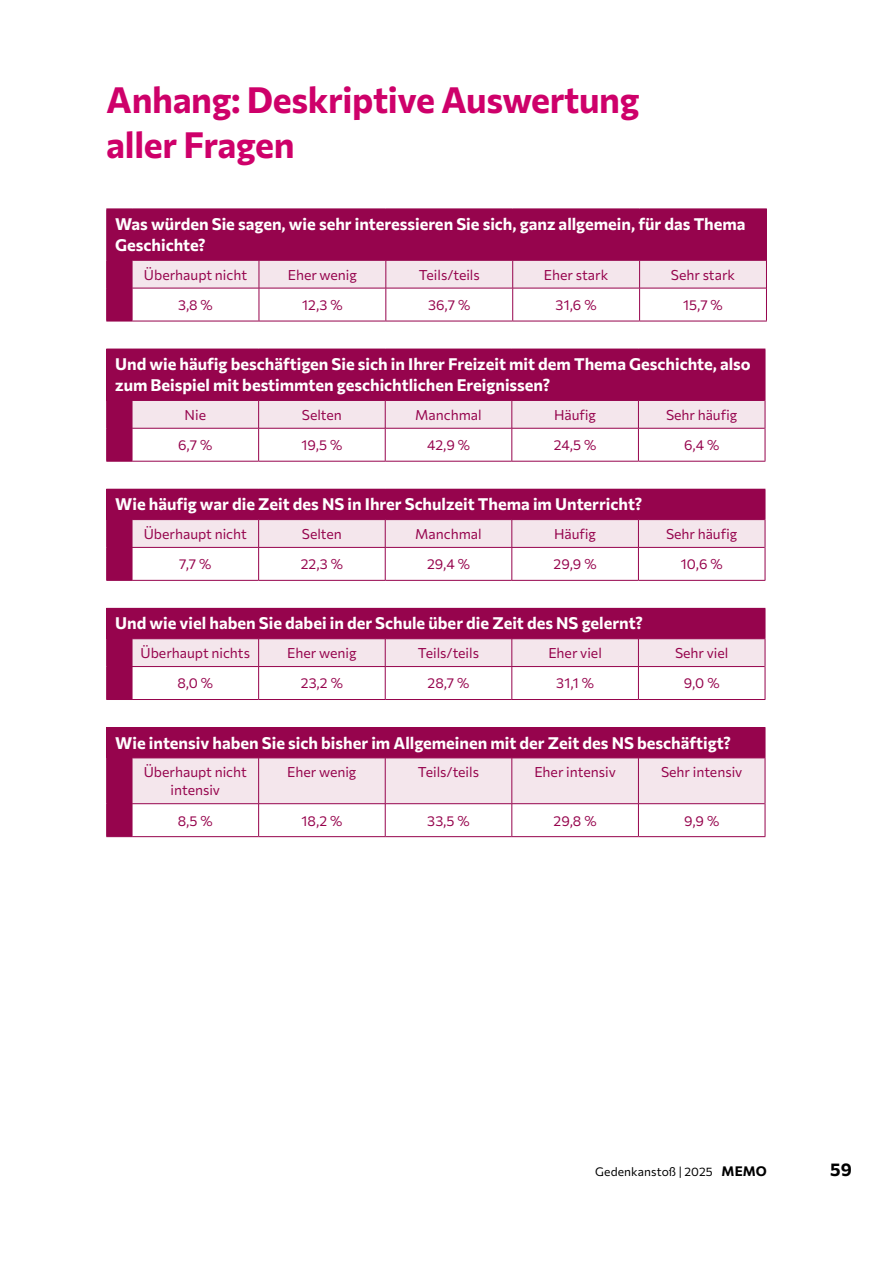
<style>
.page{position:relative;width:893px;height:1263px;background:#fff}
.page>*{position:absolute;margin:0;border:0;box-sizing:border-box;transform-origin:0 0}
.t1{font:700 36px/45px "Commissioner";letter-spacing:-.01em;color:#ce006a}
.t2{font:700 18px "Commissioner";color:#000}
.t3{font:700 16.5px/21px "Commissioner";color:#fff}
.t4{font:13.95px/18px "Commissioner";color:#96044d;text-align:center}
.t5{font:12px "Commissioner";letter-spacing:.01em;color:#000}
.s1{font-weight:700;font-size:13.5px}
</style>
<div class="page">
<div style="left:107px;top:209px;width:659px;height:51px;background:#96044d"></div>
<hr style="left:106px;top:209px;width:1px;height:51px;background:#96044d">
<hr style="left:766px;top:209px;width:1px;height:51px;background:#96044d">
<svg style="left:106px;top:260px;width:661px;height:62px"></svg>
<hr style="left:132px;top:321px;width:127px;height:1px;background:#96044d">
<hr style="left:259px;top:321px;width:127px;height:1px;background:#96044d">
<hr style="left:386px;top:321px;width:127px;height:1px;background:#96044d">
<hr style="left:513px;top:321px;width:127px;height:1px;background:#96044d">
<hr style="left:640px;top:321px;width:127px;height:1px;background:#96044d">
<div style="left:107px;top:349px;width:658px;height:51px;background:#96044d"></div>
<hr style="left:106px;top:349px;width:1px;height:51px;background:#96044d">
<hr style="left:765px;top:349px;width:1px;height:51px;background:#96044d">
<svg style="left:106px;top:400px;width:660px;height:62px"></svg>
<hr style="left:132px;top:461px;width:127px;height:1px;background:#96044d">
<hr style="left:259px;top:461px;width:126px;height:1px;background:#96044d">
<hr style="left:385px;top:461px;width:127px;height:1px;background:#96044d">
<hr style="left:512px;top:461px;width:126px;height:1px;background:#96044d">
<hr style="left:638px;top:461px;width:127px;height:1px;background:#96044d">
<div style="left:107px;top:489px;width:658px;height:31px;background:#96044d"></div>
<hr style="left:106px;top:490px;width:1px;height:30px;background:#96044d">
<hr style="left:765px;top:490px;width:1px;height:30px;background:#96044d">
<svg style="left:106px;top:519px;width:660px;height:62px"></svg>
<hr style="left:132px;top:580px;width:127px;height:1px;background:#96044d">
<hr style="left:259px;top:580px;width:126px;height:1px;background:#96044d">
<hr style="left:385px;top:580px;width:127px;height:1px;background:#96044d">
<hr style="left:512px;top:580px;width:126px;height:1px;background:#96044d">
<hr style="left:638px;top:580px;width:127px;height:1px;background:#96044d">
<div style="left:107px;top:608px;width:658px;height:31px;background:#96044d"></div>
<hr style="left:106px;top:609px;width:1px;height:30px;background:#96044d">
<hr style="left:765px;top:609px;width:1px;height:30px;background:#96044d">
<svg style="left:106px;top:638px;width:660px;height:62px"></svg>
<hr style="left:132px;top:699px;width:127px;height:1px;background:#96044d">
<hr style="left:259px;top:699px;width:126px;height:1px;background:#96044d">
<hr style="left:385px;top:699px;width:127px;height:1px;background:#96044d">
<hr style="left:512px;top:699px;width:126px;height:1px;background:#96044d">
<hr style="left:638px;top:699px;width:127px;height:1px;background:#96044d">
<div style="left:107px;top:727px;width:658px;height:31px;background:#96044d"></div>
<hr style="left:106px;top:728px;width:1px;height:30px;background:#96044d">
<hr style="left:765px;top:728px;width:1px;height:30px;background:#96044d">
<hr style="left:765px;top:758px;width:1px;height:46px;background:#96044d">
<hr style="left:765px;top:804px;width:1px;height:32px;background:#96044d">
<svg style="left:106px;top:758px;width:659px;height:79px"></svg>
<hr style="left:132px;top:836px;width:127px;height:1px;background:#96044d">
<hr style="left:259px;top:836px;width:126px;height:1px;background:#96044d">
<hr style="left:385px;top:836px;width:127px;height:1px;background:#96044d">
<hr style="left:512px;top:836px;width:126px;height:1px;background:#96044d">
<hr style="left:638px;top:836px;width:127px;height:1px;background:#96044d">
<h1 class="t1" style="left:106px;top:75px;width:535px">Anhang: Deskriptive Auswertung aller Fragen</h1>
<p class="t3" style="left:115px;top:212px;width:632px">Was würden Sie sagen, wie sehr interessieren Sie sich, ganz allgemein, für das Thema<br>Geschichte?</p>
<p class="t4" style="left:144px;top:265px;width:105px">Überhaupt nicht</p>
<p class="t4" style="left:288px;top:265px;width:71px">Eher wenig</p>
<p class="t4" style="left:419px;top:265px;width:63px">Teils/teils</p>
<p class="t4" style="left:544px;top:265px;width:66px">Eher stark</p>
<p class="t4" style="left:671px;top:265px;width:66px">Sehr stark</p>
<p class="t4" style="left:178px;top:295px;width:36px">3,8 %</p>
<p class="t4" style="left:302px;top:295px;width:42px">12,3 %</p>
<p class="t4" style="left:428px;top:295px;width:44px">36,7 %</p>
<p class="t4" style="left:556px;top:295px;width:42px">31,6 %</p>
<p class="t4" style="left:683px;top:295px;width:41px">15,7 %</p>
<p class="t3" style="left:115px;top:352px;width:637px">Und wie häufig beschäftigen Sie sich in Ihrer Freizeit mit dem Thema Geschichte, also zum Beispiel mit bestimmten geschichtlichen Ereignissen?</p>
<p class="t4" style="left:185px;top:405px;width:23px">Nie</p>
<p class="t4" style="left:302px;top:405px;width:42px">Selten</p>
<p class="t4" style="left:415px;top:405px;width:68px">Manchmal</p>
<p class="t4" style="left:554px;top:405px;width:44px">Häufig</p>
<p class="t4" style="left:666px;top:405px;width:73px">Sehr häufig</p>
<p class="t4" style="left:178px;top:435px;width:36px">6,7 %</p>
<p class="t4" style="left:301px;top:435px;width:43px">19,5 %</p>
<p class="t4" style="left:427px;top:435px;width:44px">42,9 %</p>
<p class="t4" style="left:554px;top:435px;width:44px">24,5 %</p>
<p class="t4" style="left:684px;top:435px;width:37px">6,4 %</p>
<p class="t3" style="left:115px;top:493px;width:528px">Wie häufig war die Zeit des NS in Ihrer Schulzeit Thema im Unterricht?</p>
<p class="t4" style="left:144px;top:524px;width:105px">Überhaupt nicht</p>
<p class="t4" style="left:302px;top:524px;width:42px">Selten</p>
<p class="t4" style="left:415px;top:524px;width:68px">Manchmal</p>
<p class="t4" style="left:554px;top:524px;width:44px">Häufig</p>
<p class="t4" style="left:666px;top:524px;width:73px">Sehr häufig</p>
<p class="t4" style="left:179px;top:554px;width:34px">7,7 %</p>
<p class="t4" style="left:301px;top:554px;width:44px">22,3 %</p>
<p class="t4" style="left:427px;top:554px;width:44px">29,4 %</p>
<p class="t4" style="left:554px;top:554px;width:44px">29,9 %</p>
<p class="t4" style="left:681px;top:554px;width:43px">10,6 %</p>
<p class="t3" style="left:115px;top:612px;width:529px">Und wie viel haben Sie dabei in der Schule über die Zeit des NS gelernt?</p>
<p class="t4" style="left:141px;top:643px;width:111px">Überhaupt nichts</p>
<p class="t4" style="left:287px;top:643px;width:71px">Eher wenig</p>
<p class="t4" style="left:418px;top:643px;width:63px">Teils/teils</p>
<p class="t4" style="left:548px;top:643px;width:55px">Eher viel</p>
<p class="t4" style="left:675px;top:643px;width:55px">Sehr viel</p>
<p class="t4" style="left:177px;top:673px;width:37px">8,0 %</p>
<p class="t4" style="left:301px;top:673px;width:44px">23,2 %</p>
<p class="t4" style="left:428px;top:673px;width:43px">28,7 %</p>
<p class="t4" style="left:556px;top:673px;width:39px">31,1 %</p>
<p class="t4" style="left:684px;top:673px;width:37px">9,0 %</p>
<p class="t3" style="left:115px;top:731px;width:617px">Wie intensiv haben Sie sich bisher im Allgemeinen mit der Zeit des NS beschäftigt?</p>
<p class="t4" style="left:144px;top:762px;width:105px">Überhaupt nicht intensiv</p>
<p class="t4" style="left:287px;top:762px;width:71px">Eher wenig</p>
<p class="t4" style="left:418px;top:762px;width:63px">Teils/teils</p>
<p class="t4" style="left:534px;top:762px;width:83px">Eher intensiv</p>
<p class="t4" style="left:661px;top:762px;width:83px">Sehr intensiv</p>
<p class="t4" style="left:178px;top:810px;width:36px">8,5 %</p>
<p class="t4" style="left:302px;top:810px;width:42px">18,2 %</p>
<p class="t4" style="left:427px;top:810px;width:44px">33,5 %</p>
<p class="t4" style="left:554px;top:810px;width:44px">29,8 %</p>
<p class="t4" style="left:684px;top:810px;width:37px">9,9 %</p>
<p class="t5" style="left:595px;top:1162px;width:173px">Gedenkanstoß | 2025 <span class="s1">MEMO</span></p>
<p class="t2" style="left:830px;top:1156px;width:23px">59</p>
</div>
